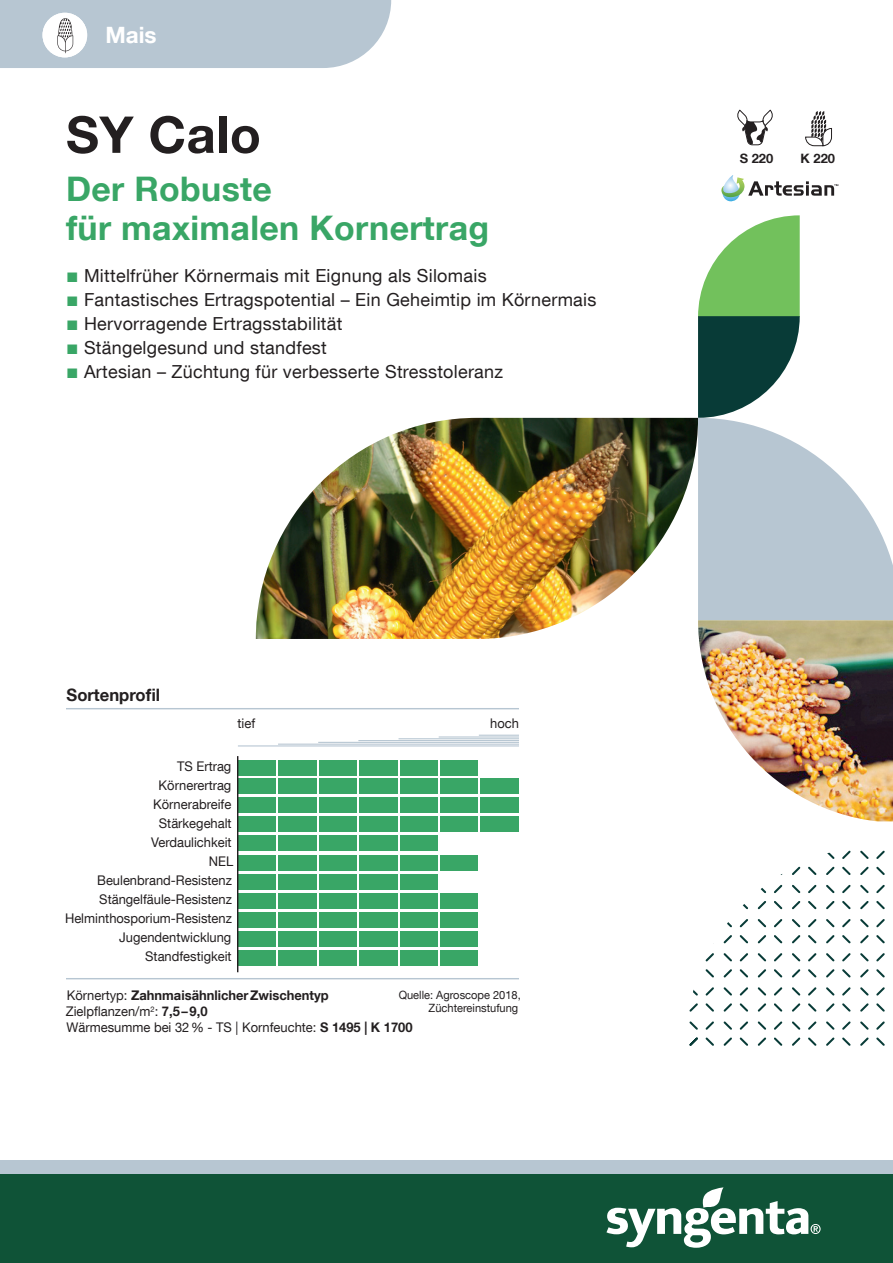
<style>
.page{position:relative;width:893px;height:1263px;background:#fff}
.page>*{position:absolute;margin:0;border:0;box-sizing:border-box;transform-origin:0 0}
.t1{font:700 50.7px "Helvetica Neue LT Com";letter-spacing:.01em;color:#231f20}
.t2{font:700 33.9px/39px "Helvetica Neue LT Com";letter-spacing:.01em;color:#39a666}
.t3{font:700 22.5px "Helvetica Neue LT Com";color:#fff}
.t4{font:18px "Helvetica Neue LT Com";letter-spacing:.015em;color:#231f20}
.t5{font:700 17.1px "Helvetica Neue LT Com";color:#231f20}
.t6{font:13.35px/19px "Helvetica Neue LT Com";color:#231f20;text-align:right}
.t7{font:700 12.9px "Helvetica Neue LT Com";color:#231f20}
.t8{font:11.4px/13.4px "Helvetica Neue LT Com";color:#231f20;text-align:right}
.s1{color:#39a666}
.s2{font-weight:700}
</style>
<div class="page">
<img style="left:256px;top:418px;width:442px;height:221px">
<svg style="left:737px;top:110px;width:36px;height:35px"></svg>
<svg style="left:805px;top:111px;width:27px;height:35px"></svg>
<div style="left:0;top:1167px;width:893px;height:96px;background:#0f5337"></div>
<div style="left:0;top:1160px;width:893px;height:13px;background:#b7c6d2"></div>
<svg style="left:606px;top:1187px;width:215px;height:61px"></svg>
<svg style="left:698px;top:215px;width:195px;height:405px"></svg>
<img style="left:698px;top:620px;width:195px;height:201px">
<div style="left:238px;top:760px;width:242px;height:15px;background:#39a666"></div>
<div style="left:238px;top:778px;width:281px;height:16px;background:#39a666"></div>
<div style="left:238px;top:797px;width:281px;height:16px;background:#39a666"></div>
<div style="left:238px;top:817px;width:281px;height:15px;background:#39a666"></div>
<div style="left:238px;top:836px;width:201px;height:15px;background:#39a666"></div>
<div style="left:238px;top:855px;width:241px;height:15px;background:#39a666"></div>
<div style="left:238px;top:874px;width:200px;height:15px;background:#39a666"></div>
<div style="left:238px;top:893px;width:241px;height:15px;background:#39a666"></div>
<div style="left:238px;top:912px;width:241px;height:16px;background:#39a666"></div>
<div style="left:238px;top:931px;width:241px;height:16px;background:#39a666"></div>
<div style="left:238px;top:950px;width:241px;height:16px;background:#39a666"></div>
<hr style="left:238px;top:745px;width:281px;height:1px;background:#b7c6d2">
<hr style="left:278px;top:744px;width:241px;height:1px;background:#b7c6d2">
<hr style="left:318px;top:742px;width:201px;height:1px;background:#b7c6d2">
<hr style="left:358px;top:740px;width:161px;height:1px;background:#b7c6d2">
<hr style="left:399px;top:738px;width:120px;height:1px;background:#b7c6d2">
<hr style="left:439px;top:736px;width:80px;height:1px;background:#b7c6d2">
<hr style="left:479px;top:735px;width:40px;height:1px;background:#b7c6d2">
<hr style="left:237px;top:756px;width:1px;height:216px;background:#231f20">
<hr style="left:277px;top:750px;width:1px;height:222px;background:#fff">
<hr style="left:317px;top:750px;width:1px;height:222px;background:#fff">
<hr style="left:358px;top:750px;width:1px;height:222px;background:#fff">
<hr style="left:398px;top:750px;width:1px;height:222px;background:#fff">
<hr style="left:438px;top:750px;width:2px;height:222px;background:#fff">
<hr style="left:479px;top:750px;width:1px;height:222px;background:#fff">
<hr style="left:66px;top:708px;width:453px;height:1px;background:#b7c6d2">
<hr style="left:66px;top:978px;width:453px;height:1px;background:#b7c6d2">
<svg style="left:689px;top:850px;width:196px;height:196px"></svg>
<svg style="left:721px;top:175px;width:117px;height:27px"></svg>
<svg style="left:0;top:0;width:391px;height:68px;background:#bccad5"></svg>
<h3 class="t3" style="left:105px;top:20px;width:53px">Mais</h3>
<h1 class="t1" style="left:66px;top:103px;width:196px">SY Calo</h1>
<h2 class="t2" style="left:66px;top:168px;width:425px">Der Robuste<br>für maximalen Kornertrag</h2>
<h3 class="t4" style="left:67px;top:265px;width:421px"><span class="s1">■</span> Mittelfrüher Körnermais mit Eignung als Silomais</h3>
<h3 class="t4" style="left:67px;top:288px;width:531px"><span class="s1">■</span> Fantastisches Ertragspotential – Ein Geheimtip im Körnermais</h3>
<h3 class="t4" style="left:67px;top:312px;width:277px"><span class="s1">■</span> Hervorragende Ertragsstabilität</h3>
<h3 class="t4" style="left:67px;top:336px;width:261px"><span class="s1">■</span> Stängelgesund und standfest</h3>
<h3 class="t4" style="left:67px;top:360px;width:437px"><span class="s1">■</span> Artesian – Züchtung für verbesserte Stresstoleranz</h3>
<p class="t5" style="left:67px;top:684px;width:95px">Sortenprofil</p>
<p class="t6" style="left:237px;top:713px;width:19px">tief</p>
<p class="t6" style="left:490px;top:713px;width:30px">hoch</p>
<p class="t6" style="left:65px;top:756px;width:170px">TS Ertrag<br>Körnerertrag<br>Körnerabreife<br>Stärkegehalt<br>Verdaulichkeit<br>NEL<br>Beulenbrand-Resistenz<br>Stängelfäule-Resistenz<br>Helminthosporium-Resistenz<br>Jugendentwicklung<br>Standfestigkeit</p>
<p class="t6" style="left:66px;top:987px;width:348px;line-height:16.2px;text-align:left">Körnertyp: <span class="s2">ZahnmaisähnlicherZwischentyp<br></span>Zielpflanzen/m<sup>2</sup>: <span class="s2">7,5–9,0<br></span>Wärmesumme bei 32% - TS | Kornfeuchte: <span class="s2">S 1495 | K 1700</span></p>
<p class="t8" style="left:399px;top:988px;width:124px">Quelle: Agroscope 2018,<br>Züchtereinstufung</p>
<p class="t7" style="left:740px;top:150px;width:35px">S 220</p>
<p class="t7" style="left:800px;top:150px;width:36px">K 220</p>
</div>
